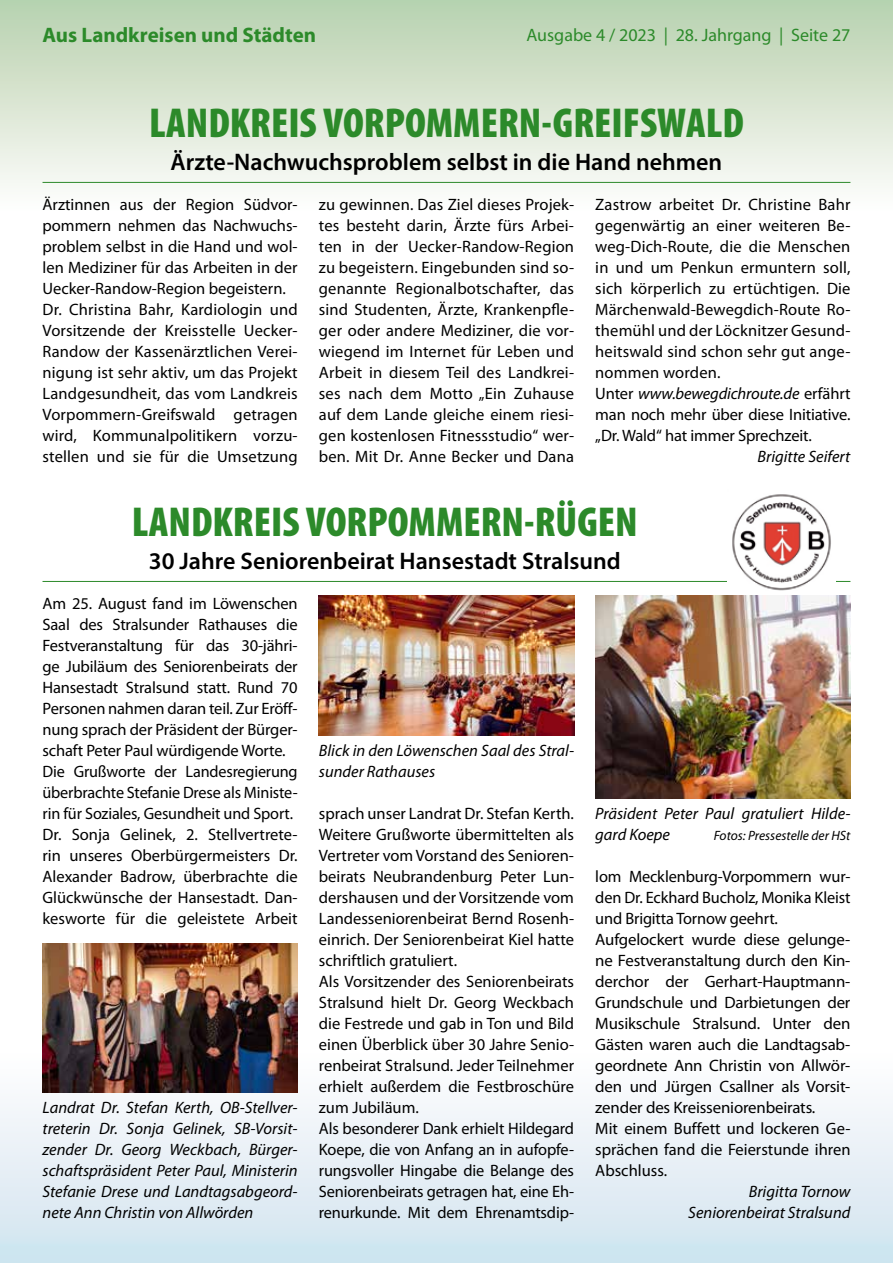
<style>
.page{position:relative;width:893px;height:1263px;background:#fff}
.page>*{position:absolute;margin:0;border:0;box-sizing:border-box;transform-origin:0 0}
.t1{font:900 condensed 42px "Myriad Pro";color:#2c8a2a}
.t2{font:600 24px "Myriad Pro";color:#000}
.t3{font:700 21px "Myriad Pro";color:#2c8a2a}
.t4{font:18px "Myriad Pro";color:#2c8a2a}
.t5{font:16.5px/21px "Myriad Pro";color:#000}
.t6{font:italic 16.5px/21px "Myriad Pro";color:#000}
.t7{font:italic 13.5px "Myriad Pro";color:#000}
.s1{font-style:italic}
</style>
<div class="page">
<div style="left:0;top:1050px;width:893px;height:213px;background:linear-gradient(to bottom,#fffcfc,#d0e4f0)"></div>
<div style="left:0;top:0;width:893px;height:213px;background:linear-gradient(to bottom,#b7d0ad,#fffefe)"></div>
<svg style="left:0;top:1050px;width:1px;height:213px"></svg>
<svg style="left:0;top:0;width:1px;height:213px"></svg>
<hr style="left:43px;top:581px;width:807px;height:1px;background:#2c8a2a">
<img style="left:319px;top:595px;width:255px;height:140px">
<img style="left:595px;top:595px;width:255px;height:203px">
<hr style="left:43px;top:182px;width:807px;height:1px;background:#2c8a2a">
<img style="left:727px;top:494px;width:108px;height:97px">
<img style="left:43px;top:943px;width:255px;height:149px">
<p class="t3" style="left:43px;top:21px;width:275px">Aus Landkreisen und Städten</p>
<p class="t4" style="left:526px;top:24px;width:325px">Ausgabe 4 / 2023 | 28. Jahrgang | Seite 27</p>
<h1 class="t1" style="left:149px;top:96px;width:596px">LANDKREIS VORPOMMERN-GREIFSWALD</h1>
<h2 class="t2" style="left:171px;top:146px;width:553px">Ärzte-Nachwuchsproblem selbst in die Hand nehmen</h2>
<p class="t5" style="left:43px;top:194px;width:257px">Ärztinnen aus der Region Südvor&shy;pommern nehmen das Nachwuchs&shy;problem selbst in die Hand und wol&shy;len Mediziner für das Arbeiten in der Uecker-Randow-Region begeistern.<br>Dr. Christina Bahr, Kardiologin und Vorsitzende der Kreisstelle Uecker-Randow der Kassenärztlichen Verei&shy;nigung ist sehr aktiv, um das Projekt Landgesundheit, das vom Landkreis Vorpommern-Greifswald getragen wird, Kommunalpolitikern vorzu&shy;stellen und sie für die Umsetzung</p>
<p class="t5" style="left:319px;top:194px;width:257px;text-align:justify">zu gewinnen. Das Ziel dieses Projek&shy;tes besteht darin, Ärzte fürs Arbei&shy;ten in der Uecker-Randow-Region zu begeistern. Eingebunden sind so&shy;genannte Regionalbotschafter, das sind Studenten, Ärzte, Krankenpfle&shy;ger oder andere Mediziner, die vor&shy;wiegend im Internet für Leben und Arbeit in diesem Teil des Landkrei&shy;ses nach dem Motto „Ein Zuhause auf dem Lande gleiche einem riesi&shy;gen kostenlosen Fitnessstudio“ wer&shy;ben. Mit Dr. Anne Becker und Dana</p>
<p class="t5" style="left:595px;top:194px;width:257px">Zastrow arbeitet Dr. Christine Bahr gegenwärtig an einer weiteren Be&shy;weg-Dich-Route, die die Menschen in und um Penkun ermuntern soll, sich körperlich zu ertüchtigen. Die Märchenwald-Bewegdich-Route Ro&shy;themühl und der Löcknitzer Gesund&shy;heitswald sind schon sehr gut ange&shy;nommen worden.<br>Unter <span class="s1">www.bewegdichroute.de</span> erfährt man noch mehr über diese Initiative. „Dr. Wald“ hat immer Sprechzeit.</p>
<p class="t6" style="left:758px;top:446px;width:94px">Brigitte Seifert</p>
<h1 class="t1" style="left:132px;top:495px;width:507px">LANDKREIS VORPOMMERN-RÜGEN</h1>
<h2 class="t2" style="left:149px;top:545px;width:474px">30 Jahre Seniorenbeirat Hansestadt Stralsund</h2>
<p class="t5" style="left:43px;top:593px;width:257px">Am 25. August fand im Löwenschen Saal des Stralsunder Rathauses die Festveranstaltung für das 30-jähri&shy;ge Jubiläum des Seniorenbeirats der Hansestadt Stralsund statt. Rund 70<br>Personen nahmen daran teil. Zur Eröff&shy;nung sprach der Präsident der Bürger&shy;schaft Peter Paul würdigende Worte.<br>Die Grußworte der Landesregierung überbrachte Stefanie Drese als Ministe&shy;rin für Soziales, Gesundheit und Sport.<br>Dr. Sonja Gelinek, 2. Stellvertrete&shy;rin unseres Oberbürgermeisters Dr.<br>Alexander Badrow, überbrachte die Glückwünsche der Hansestadt. Dan&shy;kesworte für die geleistete Arbeit</p>
<p class="t6" style="left:43px;top:1097px;width:257px;text-align:justify">Landrat Dr. Stefan Kerth, OB-Stellver&shy;treterin Dr. Sonja Gelinek, SB-Vorsit&shy;zender Dr. Georg Weckbach, Bürger&shy;schaftspräsident Peter Paul, Ministerin Stefanie Drese und Landtagsabgeord&shy;nete Ann Christin von Allwörden</p>
<p class="t6" style="left:319px;top:740px;width:257px">Blick in den Löwenschen Saal des Stral&shy;sunder Rathauses</p>
<p class="t5" style="left:319px;top:803px;width:257px">sprach unser Landrat Dr. Stefan Kerth.<br>Weitere Grußworte übermittelten als Vertreter vom Vorstand des Senioren&shy;beirats Neubrandenburg Peter Lun&shy;dershausen und der Vorsitzende vom Landesseniorenbeirat Bernd Rosenh&shy;einrich. Der Seniorenbeirat Kiel hatte schriftlich gratuliert.<br>Als Vorsitzender des Seniorenbeirats Stralsund hielt Dr. Georg Weckbach die Festrede und gab in Ton und Bild einen Überblick über 30 Jahre Senio&shy;renbeirat Stralsund. Jeder Teilnehmer erhielt außerdem die Festbroschüre zum Jubiläum.<br>Als besonderer Dank erhielt Hildegard Koepe, die von Anfang an in aufopfe&shy;rungsvoller Hingabe die Belange des Seniorenbeirats getragen hat, eine Eh&shy;renurkunde. Mit dem Ehrenamtsdip-</p>
<p class="t6" style="left:595px;top:803px;width:257px">Präsident Peter Paul gratuliert Hilde&shy;gard Koepe</p>
<p class="t7" style="left:714px;top:827px;width:138px">Fotos: Pressestelle der HSt</p>
<p class="t5" style="left:595px;top:866px;width:257px">lom Mecklenburg-Vorpommern wur&shy;den Dr. Eckhard Bucholz, Monika Kleist und Brigitta Tornow geehrt.<br>Aufgelockert wurde diese gelunge&shy;ne Festveranstaltung durch den Kin&shy;derchor der Gerhart-Hauptmann-Grundschule und Darbietungen der Musikschule Stralsund. Unter den Gästen waren auch die Landtagsab&shy;geordnete Ann Christin von Allwör&shy;den und Jürgen Csallner als Vorsit&shy;zender des Kreisseniorenbeirats.<br>Mit einem Buffett und lockeren Ge&shy;sprächen fand die Feierstunde ihren Abschluss.</p>
<p class="t6" style="left:688px;top:1181px;width:164px;text-align:right">Brigitta Tornow<br>Seniorenbeirat Stralsund</p>
</div>
